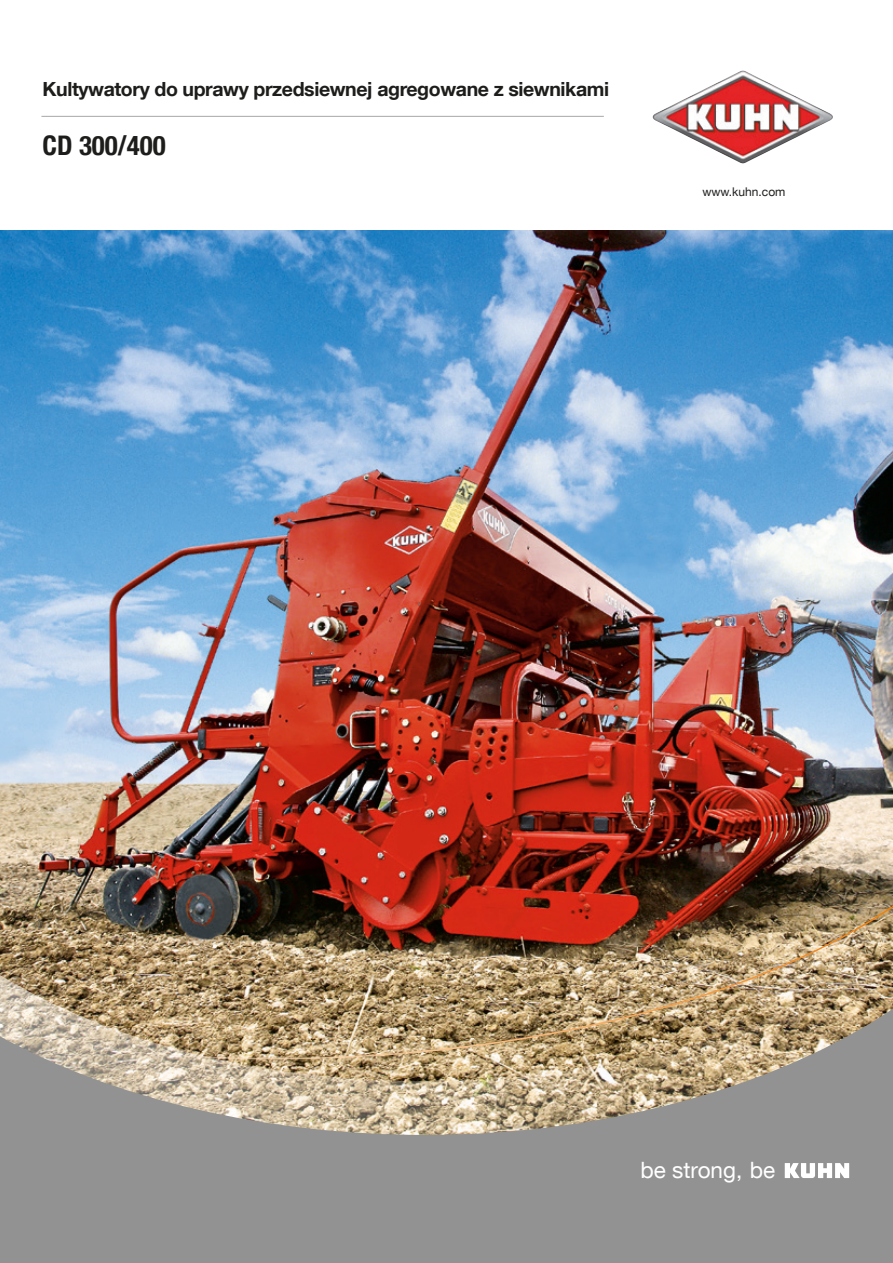
<style>
.page{position:relative;width:893px;height:1263px;background:#fff}
.page>*{position:absolute;margin:0;border:0;box-sizing:border-box;transform-origin:0 0}
.t1{font:700 condensed 27px "Helvetica Neue LT Com";color:#1d1d1b}
.t2{font:22.5px "Helvetica Neue LT Com";color:#fff}
.t3{font:700 19.5px "Helvetica Neue LT Com";letter-spacing:-.02em;color:#1d1d1b}
.t4{font:12px "Helvetica Neue LT Com";color:#1d1d1b}
</style>
<div class="page">
<img style="left:653px;top:70px;width:180px;height:94px">
<img style="left:0;top:231px;width:893px;height:666px">
<img style="left:0;top:897px;width:893px;height:103px">
<hr style="left:41px;top:116px;width:563px;height:1px;background:#9d9d9d">
<svg style="left:0;top:1000px;width:893px;height:263px;fill:#939292"></svg>
<svg style="left:785px;top:1163px;width:64px;height:15px"></svg>
<p class="t3" style="left:43px;top:77px;width:568px">Kultywatory do uprawy przedsiewnej agregowane z siewnikami</p>
<h1 class="t1" style="left:43px;top:130px;width:125px">CD 300/400</h1>
<p class="t4" style="left:702px;top:185px;width:85px">www.kuhn.com</p>
<p class="t2" style="left:641px;top:1156px;width:136px">be strong, be</p>
</div>
